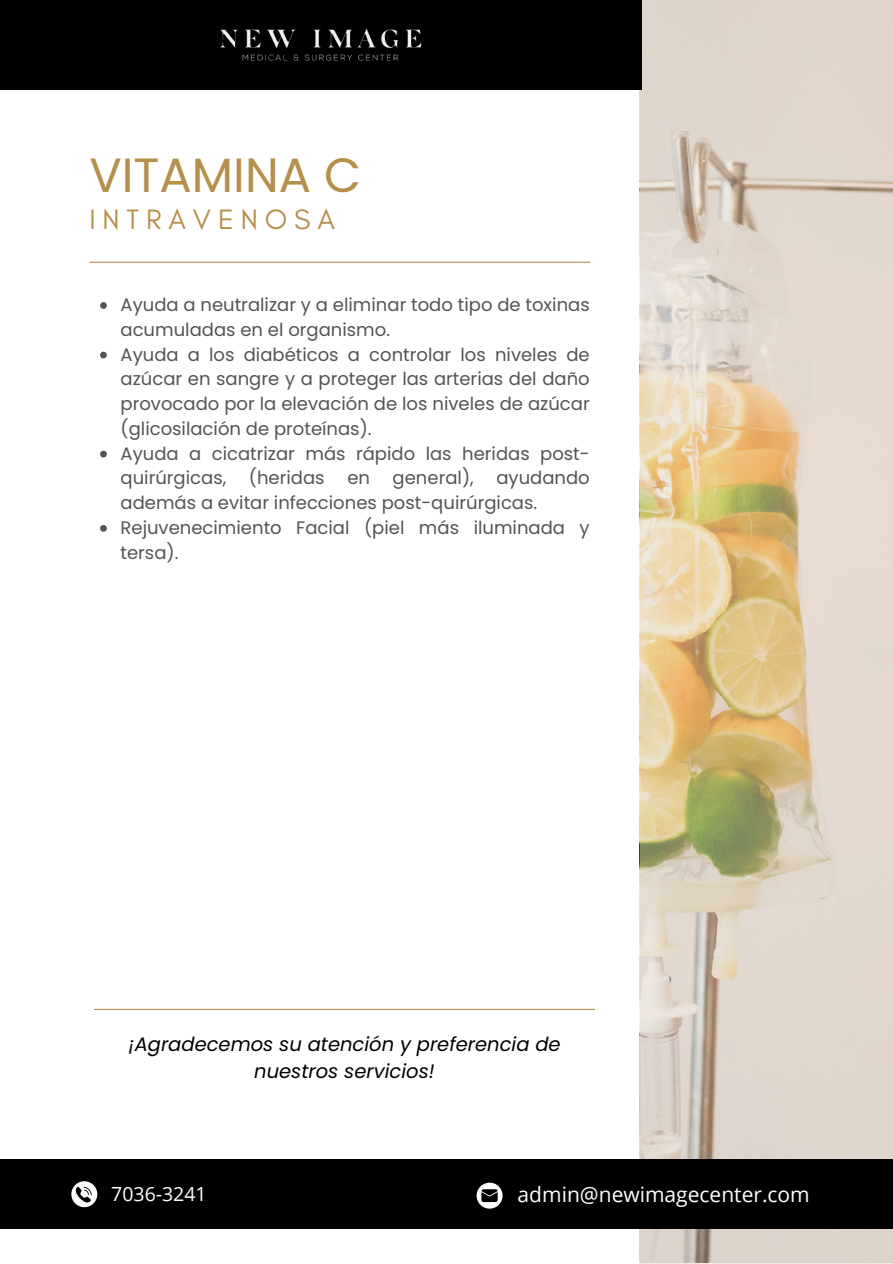
<style>
.page{position:relative;width:893px;height:1264px;background:#fff}
.page>*{position:absolute;margin:0;border:0;box-sizing:border-box;transform-origin:0 0}
.t1{font:48px "Poppins";color:#b58f4b}
.t2{font:28.5px "Glacial Indifference";letter-spacing:.24em;color:#b58f4b}
.t3{font:21px "Open Sans";color:#fff}
.t4{font:italic 19.5px/27px "Poppins";color:#000;text-align:center}
.t5{font:19.5px "Open Sans";color:#fff}
.t6{font:18px/24.8px "Poppins";color:#545454}
</style>
<div class="page">
<svg style="left:640px;top:0;width:252px;height:1263px;background:#dccfb9"></svg>
<div style="left:0;top:1159px;width:892px;height:69px;background:#000001"></div>
<div style="left:0;top:0;width:641px;height:89px;background:#000001"></div>
<hr style="left:89px;top:262px;width:501px;height:1px;background:#b58f4b">
<svg style="left:71px;top:1181px;width:26px;height:26px"></svg>
<svg style="left:476px;top:1182px;width:26px;height:26px"></svg>
<img style="left:220px;top:28px;width:202px;height:33px">
<svg style="left:100px;top:302px;width:7px;height:7px"></svg>
<svg style="left:100px;top:352px;width:7px;height:6px"></svg>
<svg style="left:100px;top:451px;width:7px;height:6px"></svg>
<svg style="left:100px;top:525px;width:7px;height:7px"></svg>
<hr style="left:94px;top:1008px;width:501px;height:2px;background:#b58f4b">
<h1 class="t1" style="left:89px;top:141px;width:273px">VITAMINA C</h1>
<p class="t2" style="left:89px;top:202px;width:247px">INTRAVENOSA</p>
<p class="t6" style="left:120px;top:292px;width:470px">Ayuda a neutralizar y a eliminar todo tipo de toxinas acumuladas en el organismo.</p>
<p class="t6" style="left:120px;top:342px;width:470px;text-align:justify">Ayuda a los diabéticos a controlar los niveles de azúcar en sangre y a proteger las arterias del daño provocado por la elevación de los niveles de azúcar (glicosilación de proteínas).</p>
<p class="t6" style="left:120px;top:441px;width:470px">Ayuda a cicatrizar más rápido las heridas post&shy;quirúrgicas,</p>
<p class="t6" style="left:249px;top:466px;width:77px">(heridas</p>
<p class="t6" style="left:347px;top:466px;width:24px">en</p>
<p class="t6" style="left:392px;top:466px;width:83px">general),</p>
<p class="t6" style="left:120px;top:466px;width:470px;text-indent:376px">ayudando además a evitar infecciones post-quirúrgicas.</p>
<h3 class="t6" style="left:120px;top:515px;width:470px">Rejuvenecimiento Facial (piel más iluminada y tersa).</h3>
<h3 class="t4" style="left:128px;top:1030px;width:434px">¡Agradecemos su atención y preferencia de nuestros servicios!</h3>
<p class="t5" style="left:111px;top:1180px;width:97px">7036-3241</p>
<h2 class="t3" style="left:517px;top:1179px;width:294px">admin@newimagecenter.com</h2>
</div>
